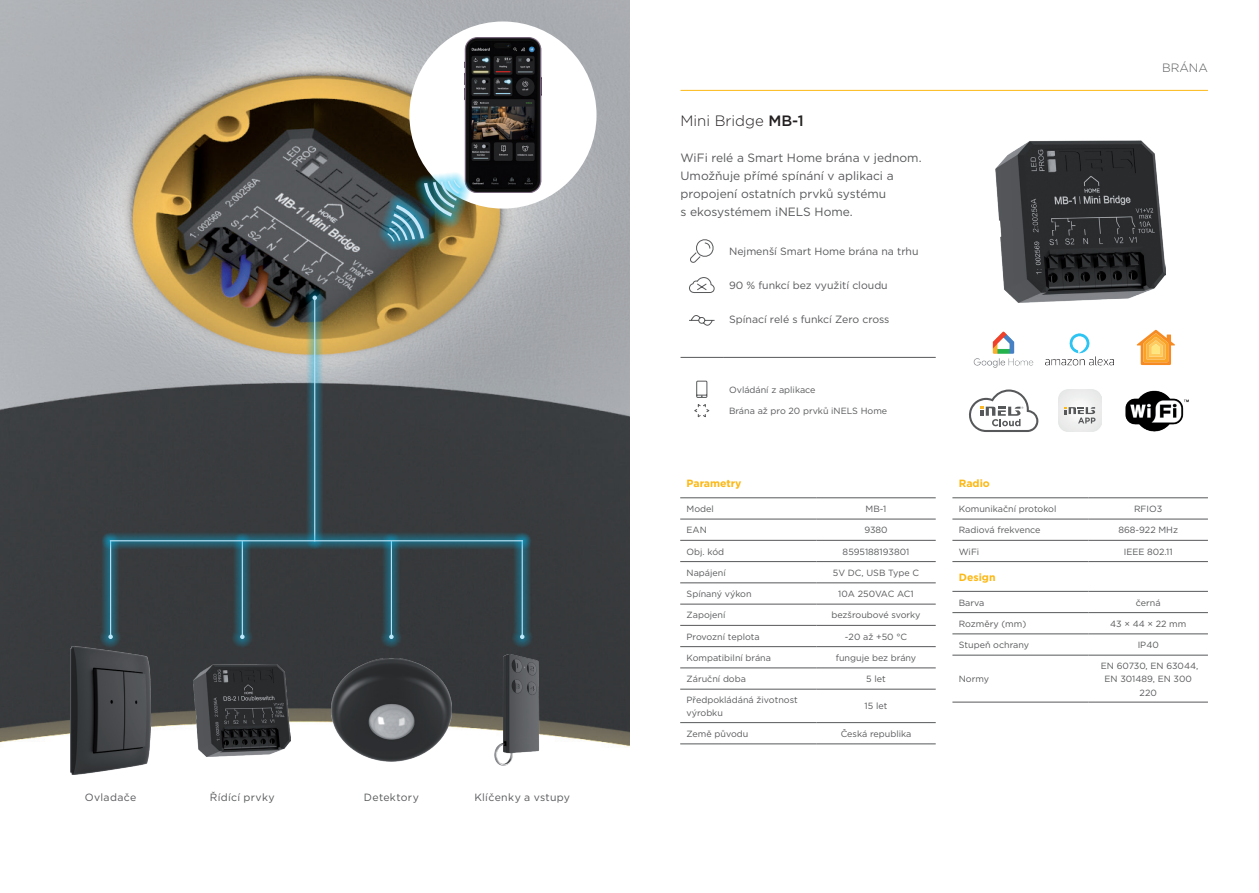
<style>
.page{position:relative;width:1259px;height:893px;background:#fff}
.page>*{position:absolute;margin:0;border:0;box-sizing:border-box;transform-origin:0 0}
.t1{font:300 15px "Gotham";color:#231f20}
.t2{font:12px/18px "Gotham";color:#57585a}
.t3{font:300 12px "Gotham";color:#57585a}
.t4{font:10.5px "Gotham";color:#57585a}
.t5{font:10.5px "Gotham";letter-spacing:.03em;color:#57585a}
.t6{font:700 10.5px "Gotham";color:#fcb814}
.t7{font:10.5px "Gotham";letter-spacing:.025em;color:#57585a}
.t8{font:10.5px "Gotham";letter-spacing:.035em;color:#57585a}
.t9{font:9px/13.5px "Gotham";color:#57585a}
.s1{font-weight:500}
</style>
<div class="page">
<img style="left:1058px;top:389px;width:43px;height:43px">
<hr style="left:680px;top:90px;width:528px;height:1px;background:#fcb814">
<img style="left:995px;top:141px;width:170px;height:161px">
<svg style="left:969px;top:389px;width:69px;height:43px"></svg>
<img style="left:1125px;top:390px;width:64px;height:42px">
<svg style="left:1064px;top:407px;width:31px;height:16px"></svg>
<img style="left:0;top:0;width:629px;height:775px">
<img style="left:973px;top:331px;width:61px;height:37px">
<img style="left:1045px;top:333px;width:68px;height:33px">
<svg style="left:1136px;top:330px;width:39px;height:35px"></svg>
<img style="left:194px;top:664px;width:97px;height:92px">
<img style="left:71px;top:646px;width:80px;height:128px">
<img style="left:332px;top:659px;width:119px;height:103px">
<img style="left:486px;top:646px;width:72px;height:128px">
<div style="left:304px;top:287px;width:21px;height:263px;background:#00baf1;opacity:.8"></div>
<hr style="left:314px;top:298px;width:1px;height:244px;background:#bce6fa">
<svg style="left:312px;top:296px;width:5px;height:4px"></svg>
<div style="left:100px;top:533px;width:21px;height:114px;background:#00baf1;opacity:.8"></div>
<hr style="left:110px;top:541px;width:1px;height:96px;background:#bce6fa">
<svg style="left:108px;top:635px;width:5px;height:4px"></svg>
<div style="left:512px;top:533px;width:21px;height:114px;background:#00baf1;opacity:.8"></div>
<hr style="left:521px;top:541px;width:2px;height:96px;background:#bce6fa">
<svg style="left:520px;top:635px;width:4px;height:4px"></svg>
<div style="left:381px;top:533px;width:21px;height:114px;background:#00baf1;opacity:.8"></div>
<hr style="left:391px;top:541px;width:1px;height:96px;background:#bce6fa">
<svg style="left:389px;top:635px;width:5px;height:4px"></svg>
<div style="left:232px;top:533px;width:21px;height:114px;background:#00baf1;opacity:.8"></div>
<hr style="left:242px;top:541px;width:1px;height:96px;background:#bce6fa">
<svg style="left:240px;top:635px;width:5px;height:4px"></svg>
<div style="left:102px;top:532px;width:429px;height:18px;background:#00baf1;opacity:.8"></div>
<hr style="left:110px;top:540px;width:413px;height:1px;background:#bce6fa">
<div style="left:409px;top:22px;width:187px;height:187px;background:#fff;border-radius:50%"></div>
<img style="left:464px;top:37px;width:77px;height:156px">
<img style="left:362px;top:152px;width:124px;height:117px">
<hr style="left:680px;top:497px;width:136px;height:1px;background:#57585a">
<hr style="left:816px;top:497px;width:119px;height:1px;background:#57585a">
<hr style="left:680px;top:519px;width:136px;height:1px;background:#57585a">
<hr style="left:816px;top:519px;width:119px;height:1px;background:#57585a">
<hr style="left:680px;top:540px;width:136px;height:1px;background:#57585a">
<hr style="left:816px;top:540px;width:119px;height:1px;background:#57585a">
<hr style="left:680px;top:561px;width:136px;height:1px;background:#57585a">
<hr style="left:816px;top:561px;width:119px;height:1px;background:#57585a">
<hr style="left:680px;top:582px;width:136px;height:1px;background:#57585a">
<hr style="left:816px;top:582px;width:119px;height:1px;background:#57585a">
<hr style="left:680px;top:604px;width:136px;height:1px;background:#57585a">
<hr style="left:816px;top:604px;width:119px;height:1px;background:#57585a">
<hr style="left:680px;top:625px;width:136px;height:1px;background:#57585a">
<hr style="left:816px;top:625px;width:119px;height:1px;background:#57585a">
<hr style="left:680px;top:646px;width:136px;height:1px;background:#57585a">
<hr style="left:816px;top:646px;width:119px;height:1px;background:#57585a">
<hr style="left:680px;top:667px;width:136px;height:1px;background:#57585a">
<hr style="left:816px;top:667px;width:119px;height:1px;background:#57585a">
<hr style="left:680px;top:689px;width:136px;height:1px;background:#57585a">
<hr style="left:816px;top:689px;width:119px;height:1px;background:#57585a">
<hr style="left:680px;top:722px;width:136px;height:1px;background:#57585a">
<hr style="left:816px;top:722px;width:119px;height:1px;background:#57585a">
<hr style="left:680px;top:743px;width:136px;height:1px;background:#57585a">
<hr style="left:816px;top:743px;width:119px;height:1px;background:#57585a">
<hr style="left:952px;top:497px;width:136px;height:1px;background:#57585a">
<hr style="left:1088px;top:497px;width:120px;height:1px;background:#57585a">
<hr style="left:952px;top:519px;width:136px;height:1px;background:#57585a">
<hr style="left:1088px;top:519px;width:120px;height:1px;background:#57585a">
<hr style="left:952px;top:540px;width:136px;height:1px;background:#57585a">
<hr style="left:1088px;top:540px;width:120px;height:1px;background:#57585a">
<hr style="left:952px;top:561px;width:136px;height:1px;background:#57585a">
<hr style="left:1088px;top:561px;width:120px;height:1px;background:#57585a">
<hr style="left:952px;top:591px;width:136px;height:1px;background:#57585a">
<hr style="left:1088px;top:591px;width:120px;height:1px;background:#57585a">
<hr style="left:952px;top:612px;width:136px;height:1px;background:#57585a">
<hr style="left:1088px;top:612px;width:120px;height:1px;background:#57585a">
<hr style="left:952px;top:633px;width:136px;height:1px;background:#57585a">
<hr style="left:1088px;top:633px;width:120px;height:1px;background:#57585a">
<hr style="left:952px;top:655px;width:136px;height:1px;background:#57585a">
<hr style="left:1088px;top:655px;width:120px;height:1px;background:#57585a">
<hr style="left:952px;top:702px;width:136px;height:1px;background:#57585a">
<hr style="left:1088px;top:702px;width:120px;height:1px;background:#57585a">
<svg style="left:690px;top:239px;width:24px;height:24px"></svg>
<svg style="left:689px;top:277px;width:26px;height:16px"></svg>
<svg style="left:689px;top:315px;width:26px;height:11px"></svg>
<hr style="left:680px;top:357px;width:43px;height:1px;background:#57585a">
<hr style="left:723px;top:357px;width:212px;height:1px;background:#57585a">
<svg style="left:694px;top:380px;width:16px;height:38px"></svg>
<p class="t5" style="left:85px;top:790px;width:53px">Ovladače</p>
<p class="t7" style="left:210px;top:790px;width:66px">Řídící prvky</p>
<p class="t8" style="left:364px;top:790px;width:56px">Detektory</p>
<p class="t5" style="left:474px;top:790px;width:97px">Klíčenky a vstupy</p>
<h1 class="t1" style="left:680px;top:111px;width:125px">Mini Bridge <span class="s1">MB-1</span></h1>
<h2 class="t2" style="left:680px;top:149px;width:242px">WiFi relé a Smart Home brána v jednom.<br>Umožňuje přímé spínání v aplikaci a propojení ostatních prvků systému<br>s ekosystémem iNELS Home.</h2>
<p class="t4" style="left:729px;top:245px;width:191px">Nejmenší Smart Home brána na trhu</p>
<p class="t4" style="left:729px;top:279px;width:160px">90 % funkcí bez využití cloudu</p>
<p class="t4" style="left:729px;top:313px;width:162px">Spínací relé s funkcí Zero cross</p>
<p class="t9" style="left:729px;top:383px;width:88px">Ovládání z aplikace</p>
<p class="t9" style="left:729px;top:404px;width:160px">Brána až pro 20 prvků iNELS Home</p>
<p class="t6" style="left:686px;top:476px;width:56px">Parametry</p>
<p class="t9" style="left:686px;top:502px;width:29px">Model</p>
<p class="t9" style="left:865px;top:502px;width:22px">MB-1</p>
<p class="t9" style="left:686px;top:523px;width:22px">EAN</p>
<p class="t9" style="left:864px;top:523px;width:25px">9380</p>
<p class="t9" style="left:686px;top:544px;width:39px">Obj. kód</p>
<p class="t9" style="left:842px;top:544px;width:68px">8595188193801</p>
<p class="t9" style="left:686px;top:566px;width:41px">Napájení</p>
<p class="t9" style="left:833px;top:566px;width:88px">5V DC, USB Type C</p>
<p class="t9" style="left:686px;top:587px;width:67px">Spínaný výkon</p>
<p class="t9" style="left:838px;top:587px;width:77px">10A 250VAC AC1</p>
<p class="t9" style="left:686px;top:608px;width:40px">Zapojení</p>
<p class="t9" style="left:831px;top:608px;width:91px">bezšroubové svorky</p>
<p class="t9" style="left:686px;top:629px;width:75px">Provozní teplota</p>
<p class="t9" style="left:845px;top:629px;width:64px">-20 až +50 °C</p>
<p class="t9" style="left:686px;top:651px;width:86px">Kompatibilní brána</p>
<p class="t9" style="left:835px;top:651px;width:82px">funguje bez brány</p>
<p class="t9" style="left:686px;top:672px;width:61px">Záruční doba</p>
<p class="t9" style="left:866px;top:672px;width:21px">5 let</p>
<p class="t9" style="left:686px;top:693px;width:113px">Předpokládáná životnost výrobku</p>
<p class="t9" style="left:864px;top:699px;width:24px">15 let</p>
<p class="t9" style="left:686px;top:727px;width:63px">Země původu</p>
<p class="t9" style="left:840px;top:727px;width:72px">Česká republika</p>
<h2 class="t3" style="left:1162px;top:60px;width:47px">BRÁNA</h2>
<p class="t6" style="left:959px;top:476px;width:33px">Radio</p>
<p class="t9" style="left:959px;top:502px;width:99px">Komunikační protokol</p>
<p class="t9" style="left:1134px;top:502px;width:30px">RFIO3</p>
<p class="t9" style="left:959px;top:523px;width:83px">Radiová frekvence</p>
<p class="t9" style="left:1118px;top:523px;width:61px">868-922 MHz</p>
<p class="t9" style="left:959px;top:544px;width:22px">WiFi</p>
<p class="t9" style="left:1123px;top:544px;width:51px">IEEE 802.11</p>
<p class="t6" style="left:959px;top:570px;width:38px">Design</p>
<p class="t9" style="left:959px;top:595px;width:27px">Barva</p>
<p class="t9" style="left:1136px;top:595px;width:26px">černá</p>
<p class="t9" style="left:959px;top:617px;width:69px">Rozměry (mm)</p>
<p class="t9" style="left:1110px;top:617px;width:78px">43 × 44 × 22 mm</p>
<p class="t9" style="left:959px;top:638px;width:72px">Stupeň ochrany</p>
<p class="t9" style="left:1137px;top:638px;width:23px">IP40</p>
<p class="t9" style="left:959px;top:672px;width:32px">Normy</p>
<p class="t9" style="left:1100px;top:659px;width:99px;text-align:center">EN 60730, EN 63044,<br>EN 301489, EN 300<br>220</p>
</div>
